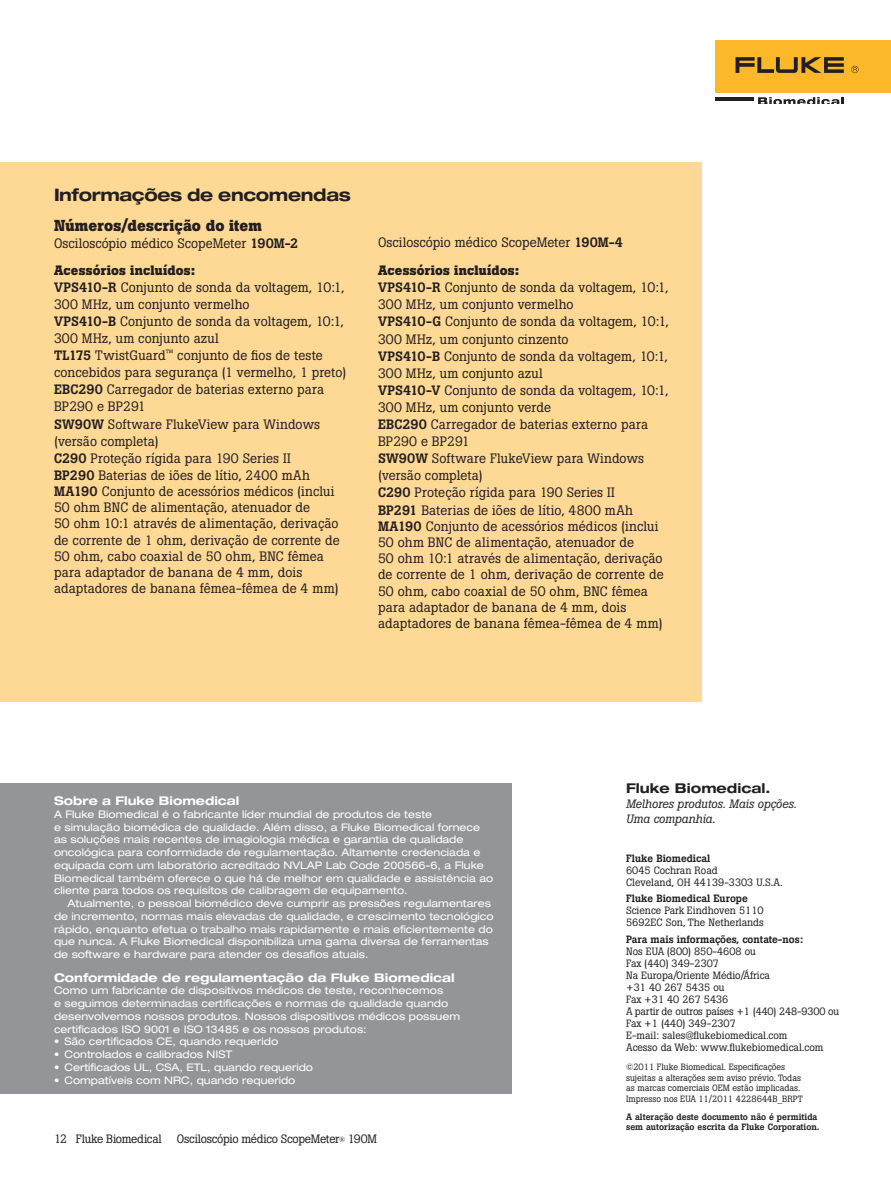
<style>
.page{position:relative;width:891px;height:1188px;background:#fff}
.page>*{position:absolute;margin:0;border:0;box-sizing:border-box;transform-origin:0 0}
.t1{font:700 expanded 17.25px "Helvetica Neue LT Std";letter-spacing:-.02em;color:#231f20}
.t2{font:700 15.75px "Boton Pro";letter-spacing:.01em;color:#231f20}
.t3{font:13.5px/16.8px "Boton Pro";letter-spacing:.005em;color:#231f20}
.t4{font:700 expanded 13.5px "Helvetica Neue LT Std";color:#231f20}
.t5{font:700 expanded 12px "Helvetica Neue LT Std";color:#fff}
.t6{font:12px "Boton Pro";letter-spacing:-.02em;color:#231f20}
.t7{font:italic 12px/15px "Boton Pro";color:#231f20}
.t8{font:expanded 10.5px/12.8px "Helvetica Neue LT Std";color:#fff}
.t9{font:10.5px/12px "Boton Pro";color:#231f20}
.t10{font:500 10.5px "Boton Pro";color:#231f20}
.t11{font:9px/10.5px "Boton Pro";color:#231f20}
.t12{font:500 9px/9.8px "Boton Pro";color:#231f20}
.s1{font-weight:500}
.s2{font-weight:700}
.s3{font-size:7.5px}
</style>
<div class="page">
<div style="left:0;top:162px;width:702px;height:540px;background:#fed895"></div>
<div style="left:716px;top:40px;width:175px;height:53px;background:#fcb828"></div>
<svg style="left:736px;top:57px;width:108px;height:16px"></svg>
<svg style="left:851px;top:66px;width:8px;height:7px"></svg>
<hr style="left:716px;top:97px;width:38px;height:4px;background:#231f20">
<svg style="left:758px;top:97px;width:86px;height:7px"></svg>
<div style="left:0;top:783px;width:512px;height:311px;background:#939598"></div>
<p class="t1" style="left:54px;top:184px;width:298px">Informações de encomendas</p>
<p class="t2" style="left:54px;top:215px;width:209px">Números/descrição do item</p>
<p class="t3" style="left:54px;top:229px;width:246px;line-height:27px">Osciloscópio médico ScopeMeter <span class="s1">190M-2<br></span><span class="s2">Acessórios incluídos:</span></p>
<p class="t3" style="left:54px;top:279px;width:294px"><span class="s1">VPS410-R</span> Conjunto de sonda da voltagem, 10:1, 300 MHz, um conjunto vermelho<br><span class="s1">VPS410-B</span> Conjunto de sonda da voltagem, 10:1, 300 MHz, um conjunto azul<br><span class="s1">TL175</span> TwistGuard<sup>™</sup> conjunto de fios de teste concebidos para segurança (1 vermelho, 1 preto)<br><span class="s1">EBC290</span> Carregador de baterias externo para BP290 e BP291<br><span class="s1">SW90W</span> Software FlukeView para Windows (versão completa)<br><span class="s1">C290</span> Proteção rígida para 190 Series II<br><span class="s1">BP290</span> Baterias de iões de lítio, 2400 mAh <span class="s1">MA190</span> Conjunto de acessórios médicos (inclui 50 ohm BNC de alimentação, atenuador de<br>50 ohm 10:1 através de alimentação, derivação de corrente de 1 ohm, derivação de corrente de 50 ohm, cabo coaxial de 50 ohm, BNC fêmea para adaptador de banana de 4 mm, dois adaptadores de banana fêmea-fêmea de 4 mm)</p>
<p class="t3" style="left:378px;top:229px;width:247px;line-height:27.9px">Osciloscópio médico ScopeMeter <span class="s1">190M-4<br></span><span class="s2">Acessórios incluídos:</span></p>
<p class="t3" style="left:378px;top:279px;width:292px"><span class="s1">VPS410-R</span> Conjunto de sonda da voltagem, 10:1, 300 MHz, um conjunto vermelho<br><span class="s1">VPS410-G</span> Conjunto de sonda da voltagem, 10:1, 300 MHz, um conjunto cinzento<br><span class="s1">VPS410-B</span> Conjunto de sonda da voltagem, 10:1, 300 MHz, um conjunto azul<br><span class="s1">VPS410-V</span> Conjunto de sonda da voltagem, 10:1, 300 MHz, um conjunto verde<br><span class="s1">EBC290</span> Carregador de baterias externo para BP290 e BP291<br><span class="s1">SW90W</span> Software FlukeView para Windows (versão completa)<br><span class="s1">C290</span> Proteção rígida para 190 Series II<br><span class="s1">BP291</span> Baterias de iões de lítio, 4800 mAh <span class="s1">MA190</span> Conjunto de acessórios médicos (inclui 50 ohm BNC de alimentação, atenuador de<br>50 ohm 10:1 através de alimentação, derivação de corrente de 1 ohm, derivação de corrente de 50 ohm, cabo coaxial de 50 ohm, BNC fêmea para adaptador de banana de 4 mm, dois adaptadores de banana fêmea-fêmea de 4 mm)</p>
<p class="t5" style="left:54px;top:793px;width:187px">Sobre a Fluke Biomedical</p>
<p class="t8" style="left:54px;top:808px;width:441px">A Fluke Biomedical é o fabricante líder mundial de produtos de teste<br>e simulação biomédica de qualidade. Além disso, a Fluke Biomedical fornece as soluções mais recentes de imagiologia médica e garantia de qualidade oncológica para conformidade de regulamentação. Altamente credenciada e equipada com um laboratório acreditado NVLAP Lab Code 200566-6, a Fluke Biomedical também oferece o que há de melhor em qualidade e assistência ao cliente para todos os requisitos de calibragem de equipamento.</p>
<p class="t8" style="left:54px;top:897px;width:441px;text-indent:14px">Atualmente, o pessoal biomédico deve cumprir as pressões regulamentares de incremento, normas mais elevadas de qualidade, e crescimento tecnológico rápido, enquanto efetua o trabalho mais rapidamente e mais eficientemente do que nunca. A Fluke Biomedical disponibiliza uma gama diversa de ferramentas de software e hardware para atender os desafios atuais.</p>
<p class="t5" style="left:54px;top:970px;width:402px">Conformidade de regulamentação da Fluke Biomedical</p>
<p class="t8" style="left:54px;top:984px;width:408px">Como um fabricante de dispositivos médicos de teste, reconhecemos<br>e seguimos determinadas certificações e normas de qualidade quando desenvolvemos nossos produtos. Nossos dispositivos médicos possuem certificados ISO 9001 e ISO 13485 e os nossos produtos:</p>
<p class="t8" style="left:54px;top:1035px;width:226px">• São certificados CE, quando requerido</p>
<p class="t8" style="left:54px;top:1048px;width:180px">• Controlados e calibrados NIST</p>
<p class="t8" style="left:54px;top:1061px;width:261px">• Certificados UL, CSA, ETL, quando requerido</p>
<p class="t8" style="left:54px;top:1073px;width:243px">• Compatíveis com NRC, quando requerido</p>
<p class="t6" style="left:54px;top:1131px;width:109px">12 Fluke Biomedical</p>
<p class="t6" style="left:177px;top:1131px;width:202px">Osciloscópio médico ScopeMeter<span class="s3">®</span> 190M</p>
<p class="t4" style="left:626px;top:779px;width:146px">Fluke Biomedical.</p>
<p class="t7" style="left:626px;top:796px;width:172px">Melhores produtos. Mais opções.<br>Uma companhia.</p>
<p class="t10" style="left:626px;top:851px;width:86px">Fluke Biomedical</p>
<p class="t9" style="left:626px;top:864px;width:158px">6045 Cochran Road<br>Cleveland, OH 44139-3303 U.S.A.</p>
<p class="t10" style="left:626px;top:892px;width:123px">Fluke Biomedical Europe</p>
<p class="t9" style="left:626px;top:905px;width:139px">Science Park Eindhoven 5110<br>5692EC Son, The Netherlands</p>
<p class="t10" style="left:626px;top:932px;width:179px">Para mais informações, contate-nos:</p>
<p class="t9" style="left:626px;top:945px;width:215px">Nos EUA (800) 850-4608 ou<br>Fax (440) 349-2307<br>Na Europa/Oriente Médio/África<br>+31 40 267 5435 ou<br>Fax +31 40 267 5436<br>A partir de outros países +1 (440) 248-9300 ou<br>Fax +1 (440) 349-2307<br>E-mail: sales@flukebiomedical.com<br>Acesso da Web: www.flukebiomedical.com</p>
<p class="t11" style="left:626px;top:1062px;width:178px">©2011 Fluke Biomedical. Especificações sujeitas a alterações sem aviso prévio. Todas as marcas comerciais OEM estão implicadas.<br>Impresso nos EUA 11/2011 4228644B_BRPT</p>
<p class="t12" style="left:626px;top:1112px;width:195px">A alteração deste documento não é permitida sem autorização escrita da Fluke Corporation.</p>
</div>
